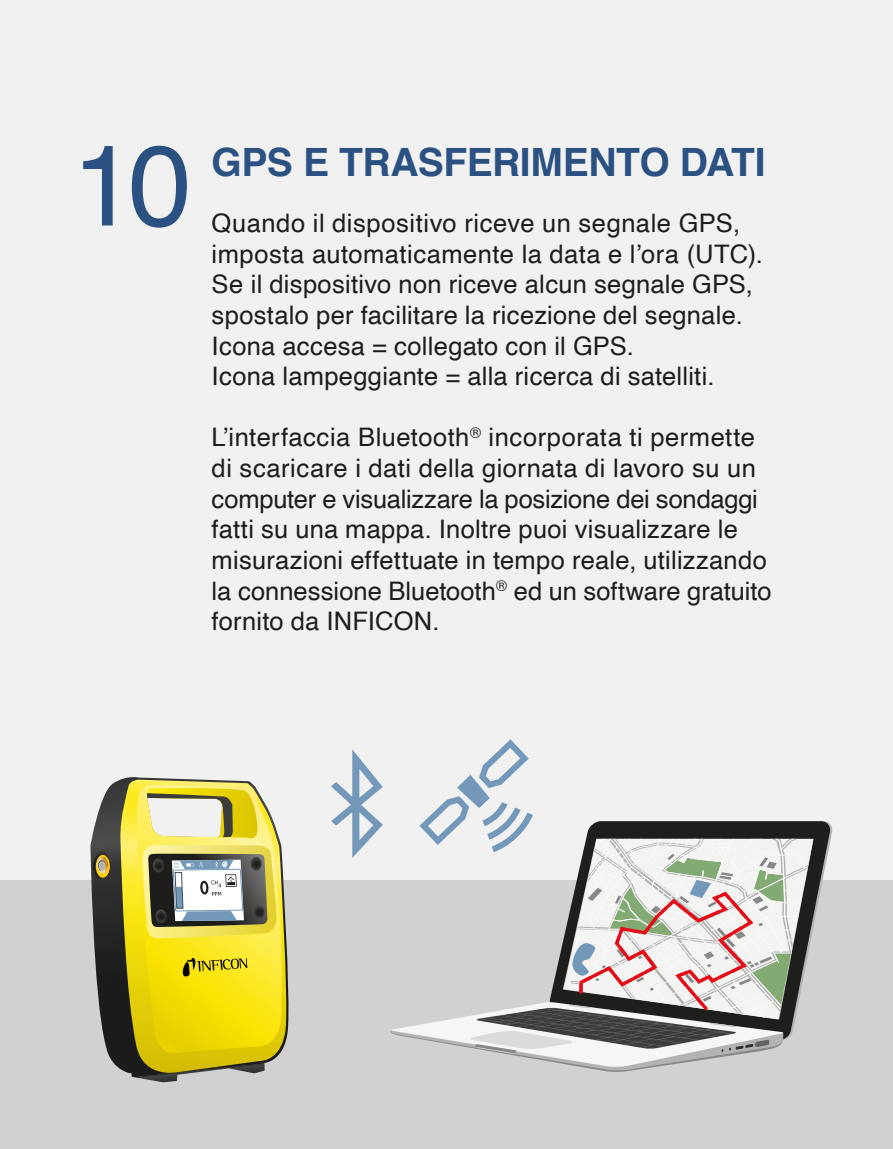
<style>
.page{position:relative;width:893px;height:1149px;background:#fff}
.page>*{position:absolute;margin:0;border:0;box-sizing:border-box;transform-origin:0 0}
.Rubrik_2{font:114px "Helvetica";color:#2a5182}
.Rubrik_2-2{font:700 39px "Helvetica";letter-spacing:-.01em;color:#2a5182}
.t1{font:25.5px/30.6px "Helvetica";letter-spacing:.01em;color:#1d1d1b}
</style>
<div class="page">
<div style="left:0;top:0;width:893px;height:880px;background:#f1f1f1"></div>
<div style="left:0;top:880px;width:893px;height:268px;background:#d1d1d1"></div>
<svg style="left:331px;top:749px;width:52px;height:108px"></svg>
<svg style="left:90px;top:777px;width:90px;height:304px"></svg>
<svg style="left:120px;top:779px;width:169px;height:299px"></svg>
<svg style="left:129px;top:784px;width:158px;height:268px;background:#edda20"></svg>
<svg style="left:93px;top:851px;width:19px;height:28px"></svg>
<svg style="left:231px;top:958px;width:8px;height:10px"></svg>
<svg style="left:238px;top:957px;width:9px;height:11px"></svg>
<svg style="left:182px;top:957px;width:49px;height:19px"></svg>
<svg style="left:142px;top:787px;width:135px;height:152px"></svg>
<svg style="left:791px;top:821px;width:40px;height:214px"></svg>
<svg style="left:791px;top:838px;width:22px;height:181px"></svg>
<svg style="left:791px;top:838px;width:17px;height:179px"></svg>
<svg style="left:391px;top:739px;width:400px;height:332px"></svg>
<p class="Rubrik_2" style="left:72px;top:97px;width:121px">10</p>
<p class="Rubrik_2-2" style="left:212px;top:131px;width:555px">GPS E TRASFERIMENTO DATI</p>
<p class="t1" style="left:212px;top:208px;width:553px">Quando il dispositivo riceve un segnale GPS, imposta automaticamente la data e l’ora (UTC).<br>Se il dispositivo non riceve alcun segnale GPS, spostalo per facilitare la ricezione del segnale.</p>
<p class="t1" style="left:212px;top:331px;width:424px">Icona accesa = collegato con il GPS.</p>
<p class="t1" style="left:212px;top:361px;width:504px">Icona lampeggiante = alla ricerca di satelliti.</p>
<p class="t1" style="left:212px;top:423px;width:545px">L’interfaccia Bluetooth<sup>®</sup> incorporata ti permette</p>
<p class="t1" style="left:212px;top:453px;width:562px">di scaricare i dati della giornata di lavoro su un computer e visualizzare la posizione dei sondaggi fatti su una mappa. Inoltre puoi visualizzare le misurazioni effettuate in tempo reale, utilizzando la connessione Bluetooth<sup>®</sup> ed un software gratuito fornito da INFICON.</p>
</div>
